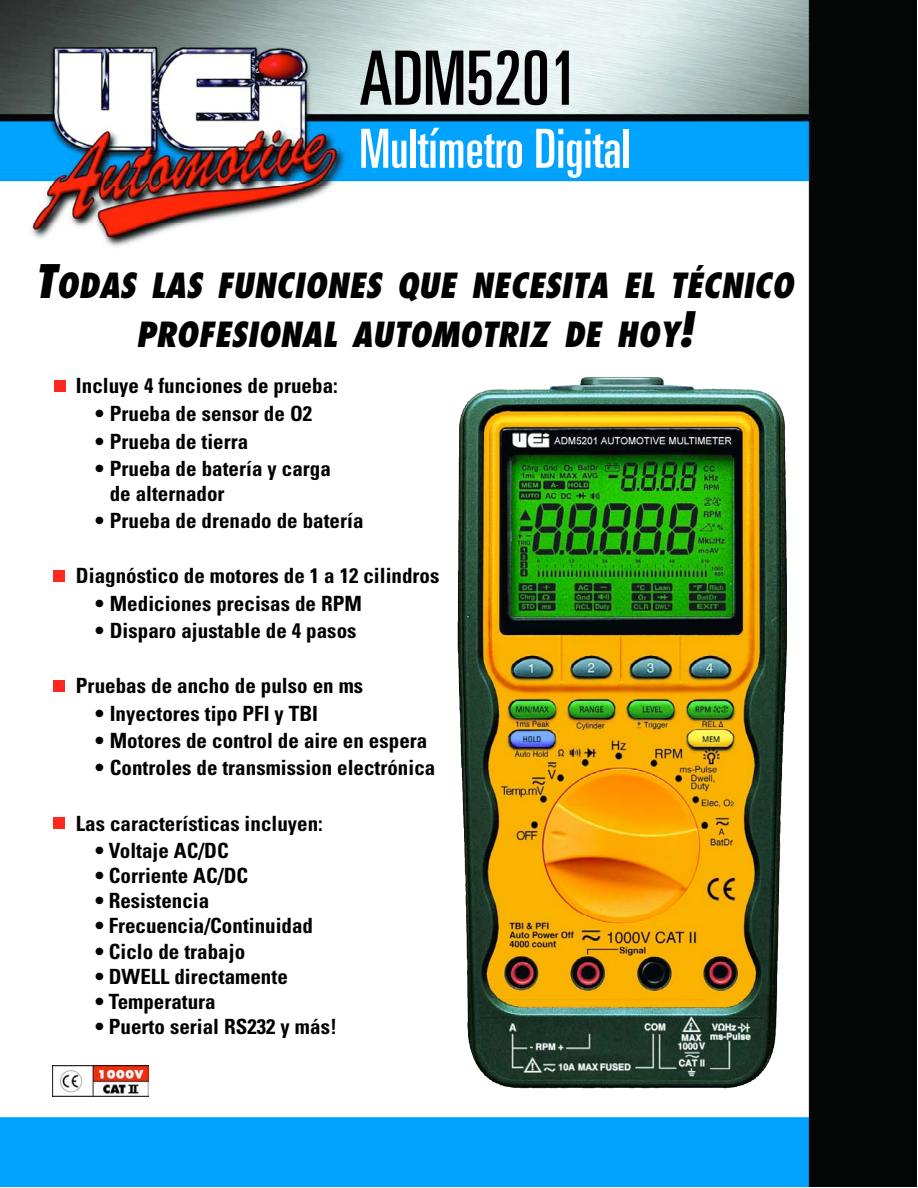
<style>
.page{position:relative;width:918px;height:1188px;background:#fff}
.page>*{position:absolute;margin:0;border:0;box-sizing:border-box;transform-origin:0 0}
.t1{font:ultra-condensed 75px "Univers LT Std";color:#000}
.t2{font:ultra-condensed 54px "Univers LT Std";color:#fff}
.t3{font:italic 800 condensed 33.75px/49.3px "Futura Std";color:#000;text-align:center}
.t4{font:700 condensed 21px/25.2px "Univers LT Std";color:#000}
.s1{font-size:45px}
</style>
<div class="page">
<img style="left:0;top:0;width:917px;height:1187px">
<div style="left:54px;top:380px;width:12px;height:12px;background:#ff281e"></div>
<div style="left:54px;top:570px;width:11px;height:11px;background:#ff281e"></div>
<div style="left:53px;top:680px;width:12px;height:12px;background:#ff281e"></div>
<img style="left:585px;top:377px;width:202px;height:701px">
<div style="left:53px;top:817px;width:12px;height:12px;background:#ff281e"></div>
<svg style="left:53px;top:1065px;width:95px;height:1px"></svg>
<img style="left:53px;top:1066px;width:95px;height:31px">
<h1 class="t1" style="left:359px;top:50px;width:220px">ADM5201</h1>
<h2 class="t2" style="left:359px;top:129px;width:273px">Multímetro Digital</h2>
<h3 class="t3" style="left:35px;top:262px;width:760px"><span class="s1">T</span>ODAS LAS FUNCIONES QUE NECESITA EL TÉCNICO<br>PROFESIONAL AUTOMOTRIZ DE HOY<span class="s1">!</span></h3>
<p class="t4" style="left:76px;top:376px;width:263px">Incluye 4 funciones de prueba:</p>
<p class="t4" style="left:95px;top:404px;width:219px">• Prueba de sensor de O2</p>
<p class="t4" style="left:95px;top:431px;width:155px">• Prueba de tierra</p>
<p class="t4" style="left:110px;top:459px;width:223px;text-indent:-15px">• Prueba de batería y carga de alternador</p>
<p class="t4" style="left:95px;top:511px;width:270px">• Prueba de drenado de batería</p>
<p class="t4" style="left:76px;top:566px;width:365px">Diagnóstico de motores de 1 a 12 cilindros</p>
<p class="t4" style="left:95px;top:594px;width:268px">• Mediciones precisas de RPM</p>
<p class="t4" style="left:95px;top:621px;width:263px">• Disparo ajustable de 4 pasos</p>
<p class="t4" style="left:76px;top:676px;width:289px">Pruebas de ancho de pulso en ms</p>
<p class="t4" style="left:95px;top:703px;width:225px">• Inyectores tipo PFI y TBI</p>
<p class="t4" style="left:95px;top:731px;width:334px">• Motores de control de aire en espera</p>
<p class="t4" style="left:95px;top:758px;width:342px">• Controles de transmission electrónica</p>
<p class="t4" style="left:76px;top:813px;width:248px">Las características incluyen:</p>
<p class="t4" style="left:95px;top:841px;width:135px">• Voltaje AC/DC</p>
<p class="t4" style="left:95px;top:866px;width:155px">• Corriente AC/DC</p>
<p class="t4" style="left:95px;top:891px;width:116px">• Resistencia</p>
<p class="t4" style="left:95px;top:916px;width:220px">• Frecuencia/Continuidad</p>
<p class="t4" style="left:95px;top:941px;width:152px">• Ciclo de trabajo</p>
<p class="t4" style="left:95px;top:967px;width:194px">• DWELL directamente</p>
<p class="t4" style="left:95px;top:992px;width:122px">• Temperatura</p>
<p class="t4" style="left:95px;top:1017px;width:243px">• Puerto serial RS232 y más!</p>
</div>
